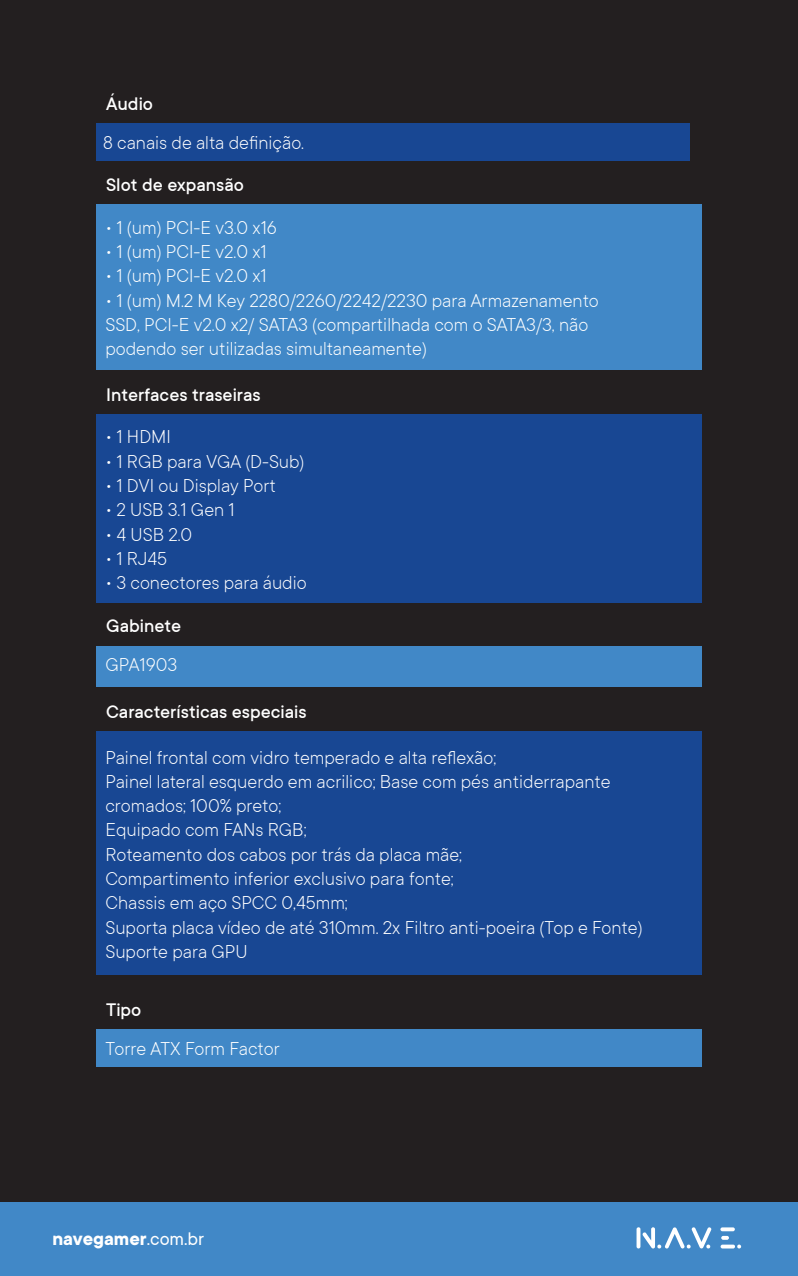
<style>
.page{position:relative;width:798px;height:1276px;background:#fff}
.page>*{position:absolute;margin:0;border:0;box-sizing:border-box;transform-origin:0 0}
.t1{font:300 20.25px/24.3px "TT Commons";color:#fff}
.t2{font:500 20.25px "TT Commons";color:#fff}
.t3{font:700 20.25px "TT Commons";color:#fff}
.s1{font-weight:400}
</style>
<div class="page">
<div style="left:0;top:0;width:797px;height:1276px;background:#231f20"></div>
<div style="left:0;top:1202px;width:797px;height:74px;background:#4188c7"></div>
<svg style="left:636px;top:1227px;width:75px;height:21px"></svg>
<svg style="left:720px;top:1227px;width:20px;height:21px"></svg>
<div style="left:96px;top:123px;width:593px;height:37px;background:#184793"></div>
<div style="left:96px;top:204px;width:606px;height:166px;background:#4188c7"></div>
<div style="left:96px;top:414px;width:606px;height:189px;background:#184793"></div>
<div style="left:96px;top:645px;width:606px;height:41px;background:#4188c7"></div>
<div style="left:96px;top:731px;width:606px;height:244px;background:#184793"></div>
<div style="left:96px;top:1029px;width:606px;height:37px;background:#4188c7"></div>
<p class="t2" style="left:106px;top:93px;width:48px">Áudio</p>
<p class="t1" style="left:103px;top:130px;width:202px">8 canais de alta definição.</p>
<p class="t2" style="left:106px;top:174px;width:139px">Slot de expansão</p>
<p class="t1" style="left:105px;top:215px;width:173px">• 1 (um) PCI-E v3.0 x16</p>
<p class="t1" style="left:105px;top:239px;width:163px">• 1 (um) PCI-E v2.0 x1</p>
<p class="t1" style="left:105px;top:264px;width:163px">• 1 (um) PCI-E v2.0 x1</p>
<p class="t1" style="left:105px;top:288px;width:495px">• 1 (um) M.2 M Key 2280/2260/2242/2230 para Armazenamento<br>SSD, PCI-E v2.0 x2/ SATA3 (compartilhada com o SATA3/3, não podendo ser utilizadas simultaneamente)</p>
<p class="t2" style="left:106px;top:383px;width:156px">Interfaces traseiras</p>
<p class="t1" style="left:105px;top:425px;width:67px">• 1 HDMI</p>
<p class="t1" style="left:105px;top:449px;width:200px">• 1 RGB para VGA (D-Sub)</p>
<p class="t1" style="left:105px;top:473px;width:172px">• 1 DVI ou Display Port</p>
<p class="t1" style="left:105px;top:498px;width:131px">• 2 USB 3.1 Gen 1</p>
<p class="t1" style="left:105px;top:522px;width:88px">• 4 USB 2.0</p>
<p class="t1" style="left:105px;top:546px;width:63px">• 1 RJ45</p>
<p class="t1" style="left:105px;top:571px;width:203px">• 3 conectores para áudio</p>
<p class="t2" style="left:106px;top:615px;width:76px">Gabinete</p>
<p class="t1" style="left:105px;top:653px;width:73px">GPA1903</p>
<p class="t2" style="left:106px;top:701px;width:202px">Características especiais</p>
<p class="t1" style="left:105px;top:745px;width:538px">Painel frontal com vidro temperado e alta reflexão;<br>Painel lateral esquerdo em acrilico; Base com pés antiderrapante cromados; 100% preto;<br>Equipado com FANs RGB;<br>Roteamento dos cabos por trás da placa mãe;<br>Compartimento inferior exclusivo para fonte;<br>Chassis em aço SPCC 0,45mm;<br>Suporta placa vídeo de até 310mm. 2x Filtro anti-poeira (Top e Fonte)<br>Suporte para GPU</p>
<p class="t2" style="left:106px;top:998px;width:37px">Tipo</p>
<p class="t1" style="left:105px;top:1036px;width:176px">Torre ATX Form Factor</p>
<p class="t3" style="left:52px;top:1227px;width:153px">navegamer<span class="s1">.com.br</span></p>
</div>
